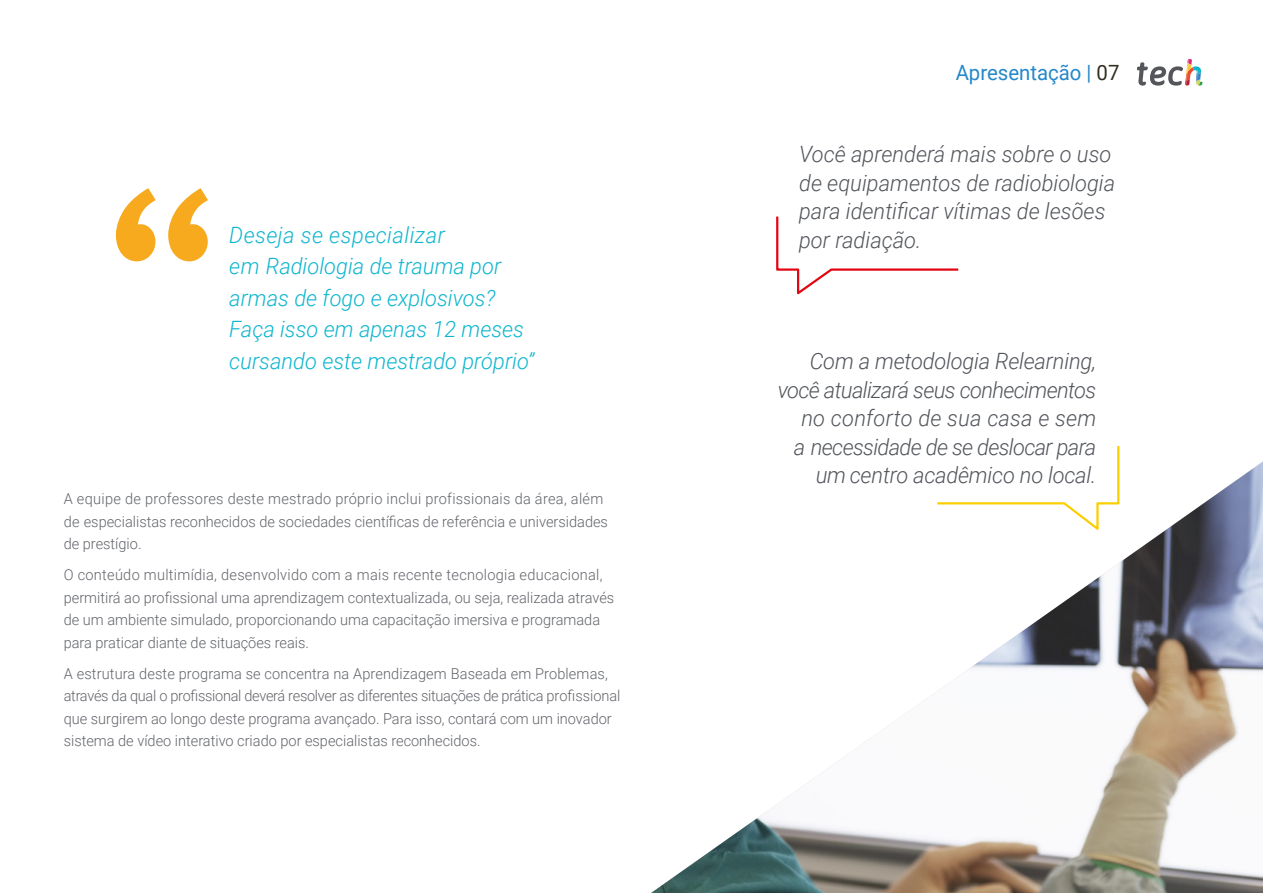
<style>
.page{position:relative;width:1263px;height:893px;background:#fff}
.page>*{position:absolute;margin:0;border:0;box-sizing:border-box;transform-origin:0 0}
.t1{font:italic 300 22.5px/28.5px "Roboto";letter-spacing:-.01em;color:#52555b;text-align:right}
.t2{font:italic 300 22.5px/31.5px "Roboto";color:#0fb6cf}
.t3{font:italic 300 22.5px "Roboto";letter-spacing:.02em;color:#0fb6cf}
.t4{font:21px "Roboto";color:#2488c9}
.t5{font:300 15px/22.5px "Roboto";color:#61646a}
.s1{color:#312e20}
</style>
<div class="page">
<img style="left:651px;top:461px;width:612px;height:432px">
<svg style="left:935px;top:446px;width:185px;height:87px"></svg>
<svg style="left:776px;top:216px;width:183px;height:79px"></svg>
<svg style="left:116px;top:188px;width:92px;height:73px"></svg>
<svg style="left:1137px;top:59px;width:65px;height:27px"></svg>
<h2 class="t4" style="left:956px;top:57px;width:165px">Apresentação | <span class="s1">07</span></h2>
<h1 class="t1" style="left:799px;top:139px;width:318px;text-align:left">Você aprenderá mais sobre o uso de equipamentos de radiobiologia para identificar vítimas de lesões</h1>
<h1 class="t3" style="left:229px;top:219px;width:217px">Deseja se especializar</h1>
<h1 class="t1" style="left:799px;top:225px;width:124px">por radiação.</h1>
<h1 class="t2" style="left:229px;top:250px;width:306px">em Radiologia de trauma por armas de fogo e explosivos?<br>Faça isso em apenas 12 meses cursando este mestrado próprio”</h1>
<h1 class="t1" style="left:778px;top:346px;width:320px">Com a metodologia Relearning, você atualizará seus conhecimentos no conforto de sua casa e sem<br>a necessidade de se deslocar para um centro acadêmico no local.</h1>
<p class="t5" style="left:64px;top:487px;width:546px">A equipe de professores deste mestrado próprio inclui profissionais da área, além de especialistas reconhecidos de sociedades científicas de referência e universidades de prestígio.</p>
<p class="t5" style="left:64px;top:563px;width:552px">O conteúdo multimídia, desenvolvido com a mais recente tecnologia educacional, permitirá ao profissional uma aprendizagem contextualizada, ou seja, realizada através de um ambiente simulado, proporcionando uma capacitação imersiva e programada para praticar diante de situações reais.</p>
<p class="t5" style="left:64px;top:662px;width:558px">A estrutura deste programa se concentra na Aprendizagem Baseada em Problemas, através da qual o profissional deverá resolver as diferentes situações de prática profissional que surgirem ao longo deste programa avançado. Para isso, contará com um inovador sistema de vídeo interativo criado por especialistas reconhecidos.</p>
</div>
